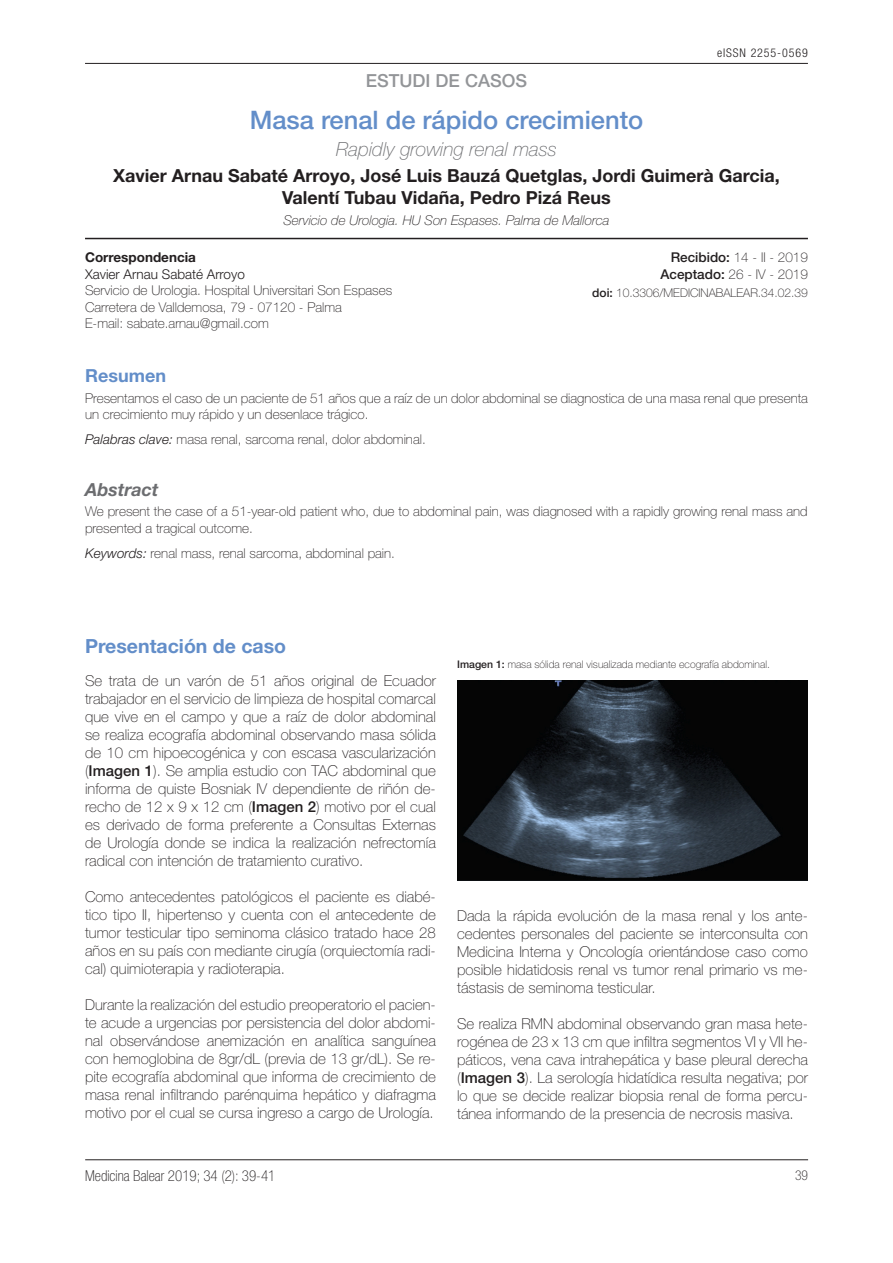
<style>
.page{position:relative;width:893px;height:1263px;background:#fff}
.page>*{position:absolute;margin:0;border:0;box-sizing:border-box;transform-origin:0 0}
.t1{font:500 25.5px "Helvetica Neue LT Std";color:#638ec9}
.t2{font:italic 100 19.5px "Helvetica Neue LT Std";color:#6c6d70}
.t3{font:700 19.5px "Helvetica Neue LT Std";color:#638ec9}
.t4{font:700 18px "Helvetica Neue LT Std";color:#231f20}
.t5{font:500 18px "Helvetica Neue LT Std";color:#939598}
.t6{font:italic 700 18px "Helvetica Neue LT Std";color:#6c6d70}
.t7{font:700 18px "Helvetica Neue LT Std";color:#638ec9}
.t8{font:100 15px/18px "Helvetica Neue LT Std";color:#231f20;text-align:justify}
.t9{font:100 condensed 15px "Helvetica Neue LT Std";color:#231f20}
.t10{font:100 13.5px/16.5px "Helvetica Neue LT Std";color:#231f20}
.t11{font:italic 100 13.5px "Helvetica Neue LT Std";color:#231f20}
.t12{font:300 13.5px "Helvetica Neue LT Std";color:#231f20}
.t13{font:700 13.5px "Helvetica Neue LT Std";color:#231f20}
.t14{font:100 condensed 13.5px "Helvetica Neue LT Std";color:#231f20}
.t15{font:100 12px "Helvetica Neue LT Std";color:#231f20}
.t16{font:300 condensed 12px "Helvetica Neue LT Std";letter-spacing:.075em;color:#231f20}
.t17{font:100 10.5px "Helvetica Neue LT Std";color:#231f20}
.s1{font-weight:500}
.s2{font-weight:300;font-style:italic}
</style>
<div class="page">
<hr style="left:85px;top:1159px;width:723px;height:1px;background:#231f20">
<hr style="left:85px;top:63px;width:723px;height:1px;background:#231f20">
<hr style="left:85px;top:238px;width:723px;height:1px;background:#231f20">
<img style="left:457px;top:680px;width:351px;height:201px">
<p class="t16" style="left:717px;top:46px;width:92px">eISSN 2255-0569</p>
<p class="t5" style="left:366px;top:70px;width:163px">ESTUDI DE CASOS</p>
<p class="t1" style="left:250px;top:104px;width:395px">Masa renal de rápido crecimiento</p>
<p class="t2" style="left:336px;top:137px;width:222px">Rapidly growing renal mass</p>
<p class="t4" style="left:113px;top:164px;width:668px">Xavier Arnau Sabaté Arroyo, José Luis Bauzá Quetglas, Jordi Guimerà Garcia,</p>
<p class="t4" style="left:282px;top:187px;width:330px">Valentí Tubau Vidaña, Pedro Pizá Reus</p>
<p class="t11" style="left:283px;top:212px;width:328px">Servicio de Urologia. HU Son Espases. Palma de Mallorca</p>
<p class="t13" style="left:85px;top:249px;width:112px">Correspondencia</p>
<p class="t12" style="left:85px;top:265px;width:161px">Xavier Arnau Sabaté Arroyo</p>
<p class="t10" style="left:85px;top:282px;width:309px">Servicio de Urologia. Hospital Universitari Son Espases</p>
<p class="t10" style="left:85px;top:298px;width:258px">Carretera de Valldemosa, 79 - 07120 - Palma</p>
<p class="t10" style="left:85px;top:315px;width:185px">E-mail: sabate.arnau@gmail.com</p>
<p class="t10" style="left:671px;top:249px;width:139px"><span class="s1">Recibido:</span> 14 - II - 2019</p>
<p class="t10" style="left:660px;top:265px;width:149px"><span class="s1">Aceptado:</span> 26 - IV - 2019</p>
<p class="t15" style="left:592px;top:285px;width:217px"><span class="s1">doi:</span> 10.3306/MEDICINABALEAR.34.02.39</p>
<p class="t7" style="left:85px;top:364px;width:82px">Resumen</p>
<p class="t10" style="left:85px;top:389px;width:724px">Presentamos el caso de un paciente de 51 años que a raíz de un dolor abdominal se diagnostica de una masa renal que presenta un crecimiento muy rápido y un desenlace trágico.</p>
<p class="t10" style="left:85px;top:431px;width:342px"><span class="s2">Palabras clave:</span> masa renal, sarcoma renal, dolor abdominal.</p>
<p class="t6" style="left:85px;top:478px;width:75px">Abstract</p>
<p class="t10" style="left:85px;top:503px;width:724px">We present the case of a 51-year-old patient who, due to abdominal pain, was diagnosed with a rapidly growing renal mass and presented a tragical outcome.</p>
<p class="t10" style="left:85px;top:545px;width:311px"><span class="s2">Keywords:</span> renal mass, renal sarcoma, abdominal pain.</p>
<p class="t3" style="left:85px;top:633px;width:203px">Presentación de caso</p>
<p class="t8" style="left:85px;top:671px;width:352px">Se trata de un varón de 51 años original de Ecuador trabajador en el servicio de limpieza de hospital comarcal que vive en el campo y que a raíz de dolor abdominal se realiza ecografía abdominal observando masa sólida de 10 cm hipoecogénica y con escasa vascularización (<span class="s1">Imagen 1</span>). Se amplia estudio con TAC abdominal que informa de quiste Bosniak IV dependiente de riñón de&shy;recho de 12 x 9 x 12 cm (<span class="s1">Imagen 2</span>) motivo por el cual es derivado de forma preferente a Consultas Externas de Urología donde se indica la realización nefrectomía radical con intención de tratamiento curativo.</p>
<p class="t8" style="left:85px;top:887px;width:352px">Como antecedentes patológicos el paciente es diabé&shy;tico tipo II, hipertenso y cuenta con el antecedente de tumor testicular tipo seminoma clásico tratado hace 28 años en su país con mediante cirugía (orquiectomía radi&shy;cal) quimioterapia y radioterapia.</p>
<p class="t8" style="left:85px;top:995px;width:352px">Durante la realización del estudio preoperatorio el pacien&shy;te acude a urgencias por persistencia del dolor abdomi&shy;nal observándose anemización en analítica sanguínea con hemoglobina de 8gr/dL (previa de 13 gr/dL). Se re&shy;pite ecografía abdominal que informa de crecimiento de masa renal infiltrando parénquima hepático y diafragma motivo por el cual se cursa ingreso a cargo de Urología.</p>
<p class="t17" style="left:457px;top:658px;width:314px"><span class="s1">Imagen 1:</span> masa sólida renal visualizada mediante ecografía abdominal.</p>
<p class="t8" style="left:457px;top:906px;width:352px">Dada la rápida evolución de la masa renal y los ante&shy;cedentes personales del paciente se interconsulta con Medicina Interna y Oncología orientándose caso como posible hidatidosis renal vs tumor renal primario vs me&shy;tástasis de seminoma testicular.</p>
<p class="t8" style="left:457px;top:1014px;width:352px">Se realiza RMN abdominal observando gran masa hete&shy;rogénea de 23 x 13 cm que infiltra segmentos VI y VII he&shy;páticos, vena cava intrahepática y base pleural derecha (<span class="s1">Imagen 3</span>). La serología hidatídica resulta negativa; por lo que se decide realizar biopsia renal de forma percu&shy;tánea informando de la presencia de necrosis masiva.</p>
<p class="t9" style="left:85px;top:1167px;width:192px">Medicina Balear 2019; 34 (2): 39-41</p>
<p class="t14" style="left:795px;top:1168px;width:14px">39</p>
</div>
